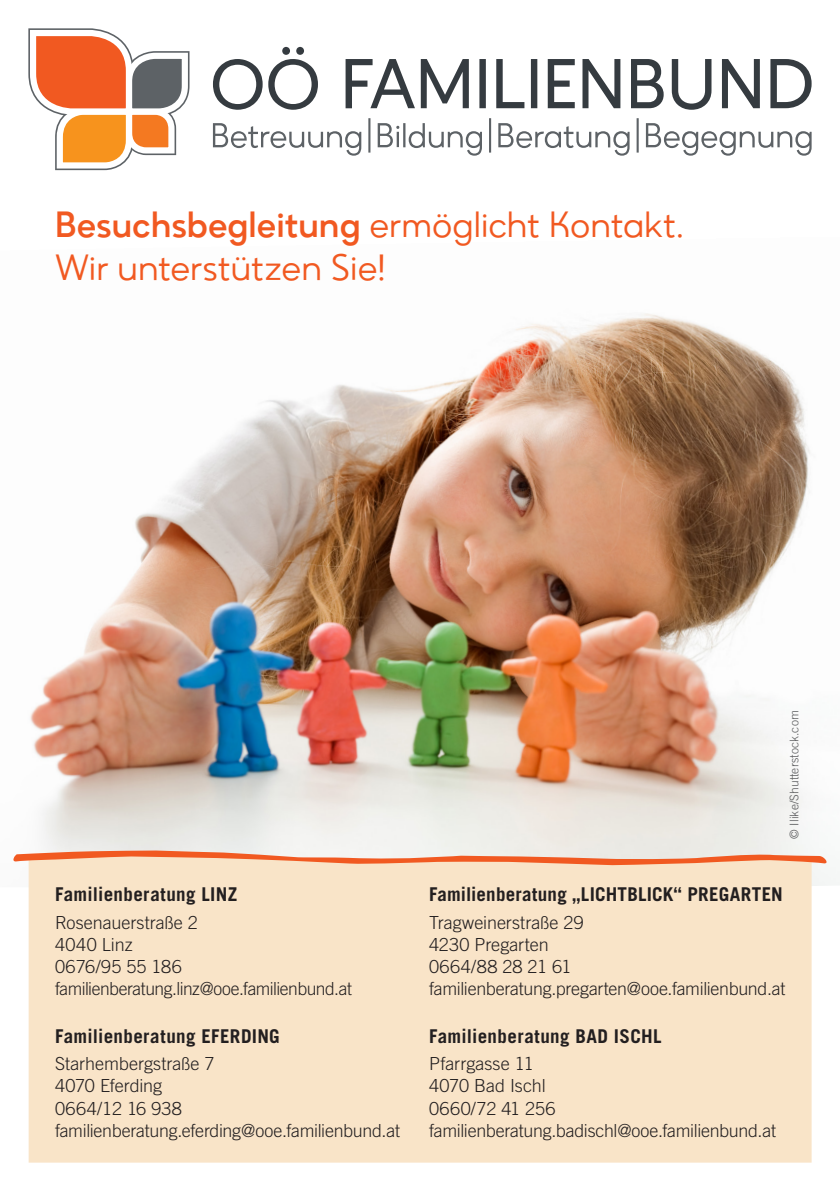
<style>
.page{position:relative;width:840px;height:1191px;background:#fff}
.page>*{position:absolute;margin:0;border:0;box-sizing:border-box;transform-origin:0 0}
.t1{font:36px "Zirkel";letter-spacing:-.01em;color:#f15921}
.t2{font:700 19px "Trade Gothic LT Std";letter-spacing:.015em;color:#231f20}
.t3{font:300 18px "Trade Gothic LT Std";letter-spacing:-.01em;color:#231f20}
.t4{font:300 18px "Trade Gothic LT Std";letter-spacing:.025em;color:#231f20}
.t5{font:300 18px "Trade Gothic LT Std";letter-spacing:.02em;color:#231f20}
.t6{font:300 18px "Trade Gothic LT Std";letter-spacing:.01em;color:#231f20}
.t7{font:300 12px "Trade Gothic LT Std";letter-spacing:.01em;color:#57585a}
.s1{font-weight:600}
</style>
<div class="page">
<img style="left:28px;top:313px;width:811px;height:574px">
<svg style="left:28px;top:28px;width:162px;height:143px"></svg>
<svg style="left:345px;top:59px;width:466px;height:51px"></svg>
<svg style="left:213px;top:47px;width:105px;height:63px"></svg>
<svg style="left:213px;top:118px;width:598px;height:38px"></svg>
<div style="left:29px;top:865px;width:782px;height:297px;background:#f9e4c8"></div>
<svg style="left:13px;top:850px;width:816px;height:15px"></svg>
<p class="t1" style="left:55px;top:203px;width:630px"><span class="s1">Besuchsbegleitung</span> ermöglicht Kontakt.</p>
<p class="t1" style="left:55px;top:246px;width:332px">Wir unterstützen Sie!</p>
<p class="t7" style="left:786px;top:838px;width:130px;rotate:-90deg">© Ilike/Shutterstock.com</p>
<p class="t2" style="left:55px;top:882px;width:184px">Familienberatung LINZ</p>
<p class="t3" style="left:55px;top:911px;width:144px">Rosenauerstraße 2</p>
<p class="t5" style="left:55px;top:933px;width:79px">4040 Linz</p>
<p class="t6" style="left:55px;top:955px;width:128px">0676/95 55 186</p>
<p class="t3" style="left:55px;top:977px;width:298px">familienberatung.linz@ooe.familienbund.at</p>
<p class="t2" style="left:55px;top:1024px;width:226px">Familienberatung EFERDING</p>
<p class="t3" style="left:55px;top:1053px;width:161px">Starhembergstraße 7</p>
<p class="t3" style="left:55px;top:1075px;width:108px">4070 Eferding</p>
<p class="t4" style="left:55px;top:1097px;width:128px">0664/12 16 938</p>
<p class="t3" style="left:55px;top:1119px;width:346px">familienberatung.eferding@ooe.familienbund.at</p>
<p class="t2" style="left:429px;top:882px;width:355px">Familienberatung „LICHTBLICK“ PREGARTEN</p>
<p class="t3" style="left:429px;top:911px;width:156px">Tragweinerstraße 29</p>
<p class="t3" style="left:429px;top:933px;width:121px">4230 Pregarten</p>
<p class="t4" style="left:429px;top:955px;width:144px">0664/88 28 21 61</p>
<p class="t3" style="left:429px;top:977px;width:358px">familienberatung.pregarten@ooe.familienbund.at</p>
<p class="t2" style="left:429px;top:1024px;width:234px">Familienberatung BAD ISCHL</p>
<p class="t3" style="left:429px;top:1053px;width:106px">Pfarrgasse 11</p>
<p class="t3" style="left:429px;top:1075px;width:118px">4070 Bad Ischl</p>
<p class="t5" style="left:429px;top:1097px;width:128px">0660/72 41 256</p>
<p class="t3" style="left:429px;top:1119px;width:348px">familienberatung.badischl@ooe.familienbund.at</p>
</div>
